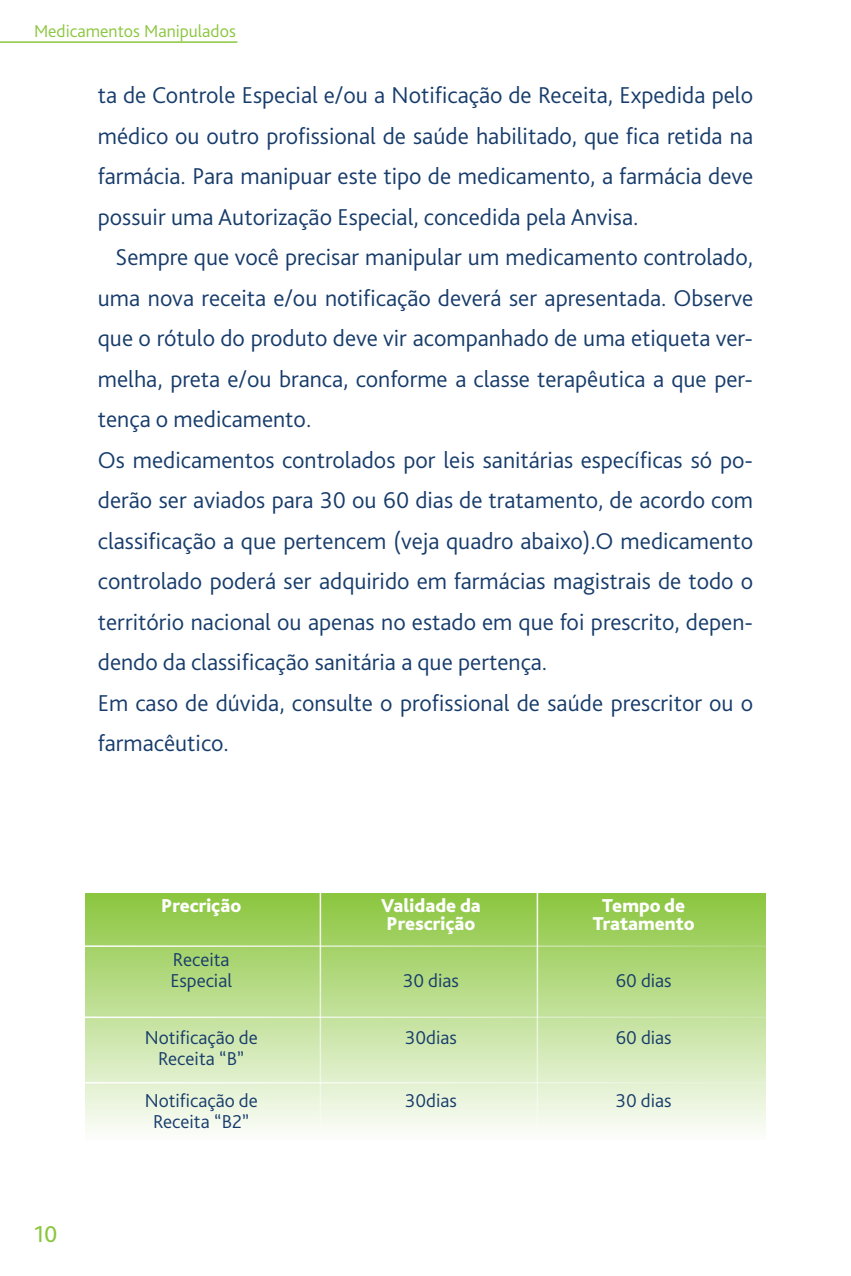
<style>
.page{position:relative;width:851px;height:1276px;background:#fff}
.page>*{position:absolute;margin:0;border:0;box-sizing:border-box;transform-origin:0 0}
.t1{font:300 24px/40.5px "Bliss Pro";color:#173c6b;text-align:justify}
.t2{font:24px "Bliss Pro";color:#8bc63e}
.t3{font:300 19.5px/21px "Bliss Pro";color:#173c6b}
.t4{font:800 19.5px "Bliss Pro";color:#fff}
.t5{font:300 18px "Bliss Pro";color:#8bc63e}
</style>
<div class="page">
<hr style="left:0;top:41px;width:237px;height:2px;background:#8bc63e">
<div style="left:85px;top:893px;width:680px;height:247px;background:linear-gradient(to bottom,#8bc63e,#fdfefb)"></div>
<hr style="left:319px;top:892px;width:2px;height:354px;background:#fff">
<hr style="left:536px;top:892px;width:2px;height:354px;background:#fff">
<hr style="left:81px;top:1016px;width:769px;height:2px;background:#fff">
<hr style="left:81px;top:945px;width:769px;height:2px;background:#fff">
<hr style="left:81px;top:1082px;width:769px;height:1px;background:#fff">
<p class="t5" style="left:34px;top:20px;width:203px">Medicamentos Manipulados</p>
<p class="t1" style="left:98px;top:74px;width:656px">ta de Controle Especial e/ou a Notificação de Receita, Expedida pelo médico ou outro profissional de saúde habilitado, que fica retida na farmácia. Para manipuar este tipo de medicamento, a farmácia deve possuir uma Autorização Especial, concedida pela Anvisa.</p>
<p class="t1" style="left:98px;top:236px;width:656px;text-align:left;text-indent:18px">Sempre que você precisar manipular um medicamento controlado, uma nova receita e/ou notificação deverá ser apresentada. Observe que o rótulo do produto deve vir acompanhado de uma etiqueta ver&shy;melha, preta e/ou branca, conforme a classe terapêutica a que per&shy;tença o medicamento.<br>Os medicamentos controlados por leis sanitárias específicas só po&shy;derão ser aviados para 30 ou 60 dias de tratamento, de acordo com classificação a que pertencem (veja quadro abaixo).O medicamento controlado poderá ser adquirido em farmácias magistrais de todo o território nacional ou apenas no estado em que foi prescrito, depen&shy;dendo da classificação sanitária a que pertença.<br>Em caso de dúvida, consulte o profissional de saúde prescritor ou o farmacêutico.</p>
<p class="t4" style="left:161px;top:893px;width:82px">Precrição</p>
<p class="t4" style="left:381px;top:893px;width:101px">Validade da</p>
<p class="t4" style="left:602px;top:893px;width:84px">Tempo de</p>
<p class="t4" style="left:386px;top:911px;width:90px">Prescrição</p>
<p class="t4" style="left:592px;top:911px;width:103px">Tratamento</p>
<p class="t3" style="left:170px;top:949px;width:63px">Receita<br>Especial</p>
<p class="t3" style="left:403px;top:970px;width:57px">30 dias</p>
<p class="t3" style="left:615px;top:970px;width:57px">60 dias</p>
<p class="t3" style="left:145px;top:1027px;width:114px">Notificação de</p>
<p class="t3" style="left:405px;top:1027px;width:53px">30dias</p>
<p class="t3" style="left:615px;top:1027px;width:57px">60 dias</p>
<p class="t3" style="left:145px;top:1037px;width:114px;line-height:42px;text-align:center">Receita “B”<br>Notificação de</p>
<p class="t3" style="left:405px;top:1090px;width:53px">30dias</p>
<p class="t3" style="left:615px;top:1090px;width:57px">30 dias</p>
<p class="t2" style="left:34px;top:1218px;width:25px">10</p>
<p class="t3" style="left:153px;top:1111px;width:98px">Receita “B2”</p>
</div>
